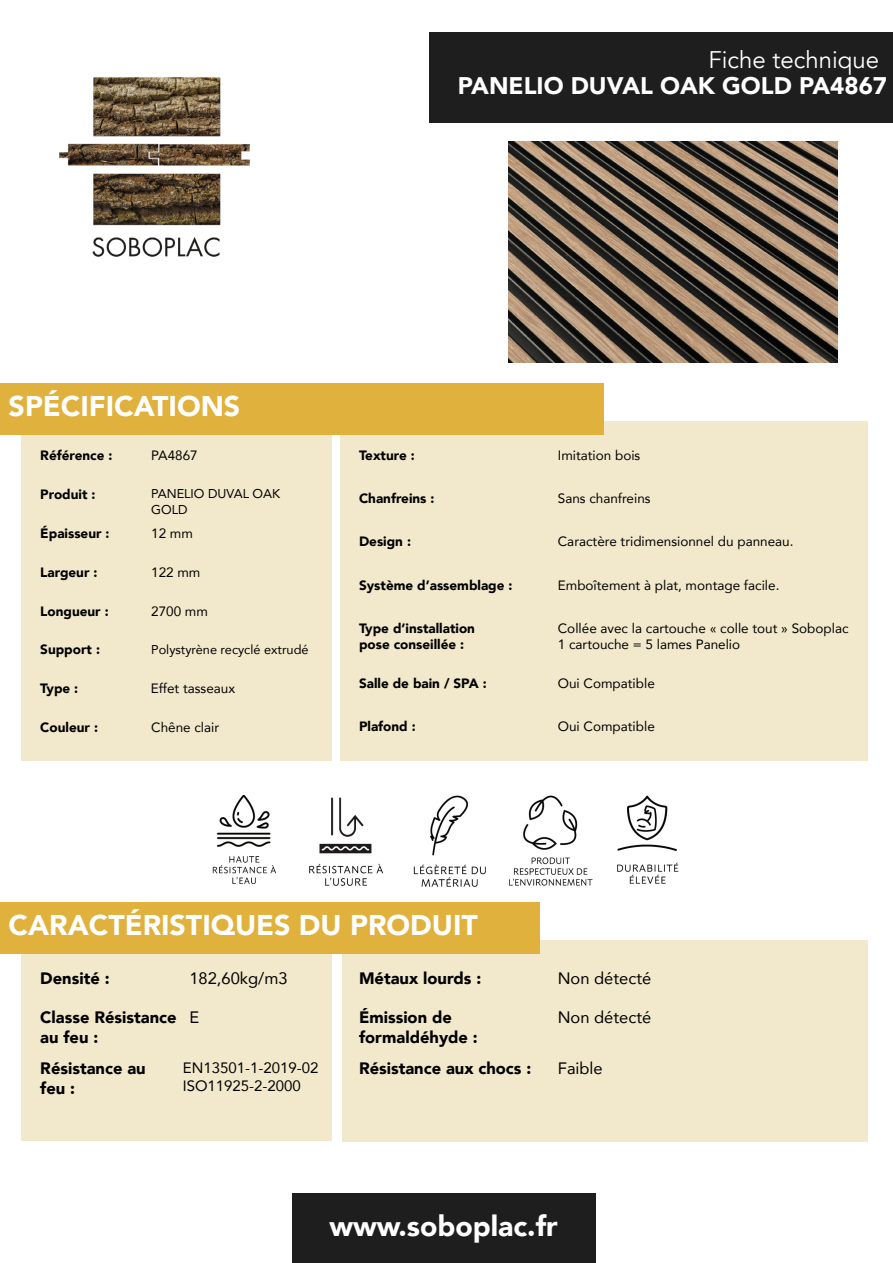
<style>
.page{position:relative;width:893px;height:1263px;background:#fff}
.page>*{position:absolute;margin:0;border:0;box-sizing:border-box;transform-origin:0 0}
.t1{font:900 36px "Avenir";color:#fff}
.t2{font:900 28.5px "Avenir";color:#fff}
.t3{font:900 24px "Avenir";color:#fff}
.t4{font:24px "Avenir";color:#fff}
.t5{font:900 16.5px/19.8px "Avenir";color:#000}
.t6{font:16.5px "Avenir";color:#000}
.t7{font:15px "Avenir";color:#000}
.t8{font:13.5px/16.2px "Avenir";color:#000}
.t9{font:900 13.5px "Avenir";color:#000}
.t10{font:12.75px/15.3px "Avenir";color:#000}
</style>
<div class="page">
<img style="left:212px;top:796px;width:64px;height:89px">
<img style="left:309px;top:797px;width:74px;height:89px">
<img style="left:413px;top:796px;width:73px;height:91px">
<img style="left:509px;top:796px;width:84px;height:90px">
<img style="left:617px;top:796px;width:62px;height:88px">
<div style="left:21px;top:954px;width:311px;height:187px;background:#f2e9cc"></div>
<div style="left:342px;top:940px;width:526px;height:201px;background:#f2e9cc"></div>
<div style="left:340px;top:421px;width:528px;height:339px;background:#f2e9cc"></div>
<div style="left:21px;top:430px;width:311px;height:331px;background:#f2e9cc"></div>
<div style="left:430px;top:32px;width:463px;height:91px;background:#1e1e1f"></div>
<img style="left:508px;top:142px;width:330px;height:220px">
<img style="left:59px;top:77px;width:191px;height:180px">
<div style="left:0;top:383px;width:604px;height:52px;background:#e0b13c"></div>
<div style="left:0;top:902px;width:539px;height:52px;background:#e0b13c"></div>
<div style="left:292px;top:1193px;width:303px;height:70px;background:#1e1e1f"></div>
<p class="t4" style="left:708px;top:46px;width:172px">Fiche technique</p>
<p class="t3" style="left:458px;top:66px;width:431px">PANELIO DUVAL OAK GOLD PA4867</p>
<h1 class="t1" style="left:558px;top:60px;width:299px">O’TANTIK Atelier</h1>
<p class="t2" style="left:9px;top:382px;width:233px">SPÉCIFICATIONS</p>
<p class="t9" style="left:40px;top:444px;width:74px">Référence :</p>
<p class="t9" style="left:40px;top:483px;width:57px">Produit :</p>
<p class="t9" style="left:40px;top:522px;width:71px">Épaisseur :</p>
<p class="t9" style="left:40px;top:560px;width:59px">Largeur :</p>
<p class="t9" style="left:40px;top:599px;width:70px">Longueur :</p>
<p class="t8" style="left:151px;top:447px;width:48px">PA4867</p>
<p class="t10" style="left:151px;top:486px;width:131px">PANELIO DUVAL OAK<br>GOLD</p>
<p class="t8" style="left:151px;top:525px;width:43px">12 mm</p>
<p class="t8" style="left:151px;top:564px;width:51px">122 mm</p>
<p class="t8" style="left:151px;top:602px;width:58px">2700 mm</p>
<p class="t9" style="left:40px;top:638px;width:61px">Support :</p>
<p class="t10" style="left:151px;top:641px;width:159px">Polystyrène recyclé extrudé</p>
<p class="t9" style="left:40px;top:677px;width:40px">Type :</p>
<p class="t8" style="left:151px;top:680px;width:86px">Effet tasseaux</p>
<p class="t9" style="left:40px;top:716px;width:59px">Couleur :</p>
<p class="t8" style="left:151px;top:719px;width:70px">Chêne clair</p>
<p class="t9" style="left:359px;top:444px;width:57px">Texture :</p>
<p class="t9" style="left:359px;top:487px;width:77px">Chanfreins :</p>
<p class="t9" style="left:359px;top:530px;width:54px">Design :</p>
<p class="t9" style="left:359px;top:573px;width:155px">Système d’assemblage :</p>
<p class="t9" style="left:359px;top:616px;width:118px">Type d’installation</p>
<p class="t9" style="left:359px;top:632px;width:107px">pose conseillée :</p>
<p class="t9" style="left:359px;top:672px;width:129px">Salle de bain / SPA :</p>
<p class="t9" style="left:359px;top:715px;width:58px">Plafond :</p>
<p class="t8" style="left:558px;top:447px;width:84px">Imitation bois</p>
<p class="t8" style="left:558px;top:490px;width:94px">Sans chanfreins</p>
<p class="t8" style="left:558px;top:533px;width:237px">Caractère tridimensionnel du panneau.</p>
<p class="t8" style="left:558px;top:576px;width:223px">Emboîtement à plat, montage facile.</p>
<p class="t8" style="left:558px;top:619px;width:292px">Collée avec la cartouche « colle tout » Soboplac<br>1 cartouche = 5 lames Panelio</p>
<p class="t8" style="left:558px;top:675px;width:99px">Oui Compatible</p>
<p class="t8" style="left:558px;top:718px;width:99px">Oui Compatible</p>
<p class="t2" style="left:9px;top:901px;width:471px">CARACTÉRISTIQUES DU PRODUIT</p>
<p class="t5" style="left:40px;top:968px;width:71px">Densité :</p>
<p class="t5" style="left:40px;top:1007px;width:138px">Classe Résistance au feu :</p>
<p class="t5" style="left:40px;top:1058px;width:107px">Résistance au</p>
<p class="t5" style="left:40px;top:1078px;width:36px">feu :</p>
<p class="t6" style="left:189px;top:965px;width:100px">182,60kg/m3</p>
<p class="t6" style="left:189px;top:1004px;width:11px">E</p>
<p class="t7" style="left:183px;top:1056px;width:137px">EN13501-1-2019-02</p>
<p class="t7" style="left:183px;top:1074px;width:120px">ISO11925-2-2000</p>
<p class="t5" style="left:359px;top:968px;width:124px">Métaux lourds :</p>
<p class="t5" style="left:359px;top:1007px;width:94px">Émission de</p>
<p class="t5" style="left:359px;top:1026px;width:120px">formaldéhyde :</p>
<p class="t5" style="left:359px;top:1058px;width:174px">Résistance aux chocs :</p>
<p class="t6" style="left:558px;top:965px;width:95px">Non détecté</p>
<p class="t6" style="left:558px;top:1004px;width:95px">Non détecté</p>
<p class="t6" style="left:558px;top:1055px;width:46px">Faible</p>
<p class="t2" style="left:329px;top:1201px;width:230px">www.soboplac.fr</p>
</div>
